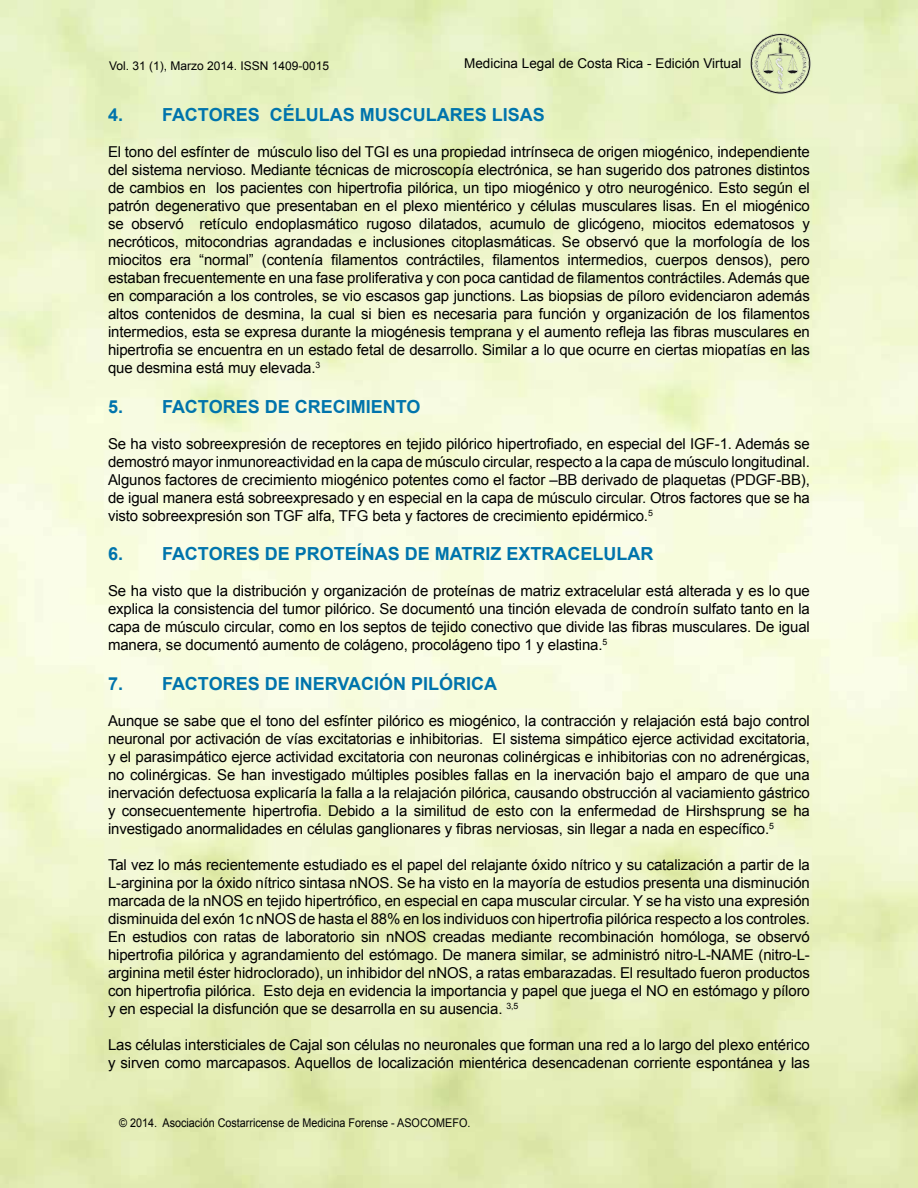
<style>
.page{position:relative;width:918px;height:1188px;background:#fff}
.page>*{position:absolute;margin:0;border:0;box-sizing:border-box;transform-origin:0 0}
.t1{font:700 18px "Arial";color:#0074ac}
.t2{font:15px/18px "Arial";letter-spacing:-.01em;color:#000;text-align:justify}
.t3{font:13.5px "Arial";color:#000}
.t4{font:12px "Arial";color:#000;scale:.9 1}
.t5{font:12px "Arial";color:#000}
</style>
<div class="page">
<img style="left:749px;top:32px;width:63px;height:64px">
<p class="t5" style="left:109px;top:58px;width:222px">Vol. 31 (1), Marzo 2014. ISSN 1409-0015</p>
<p class="t3" style="left:464px;top:54px;width:279px">Medicina Legal de Costa Rica - Edición Virtual</p>
<p class="t1" style="left:108px;top:103px;width:438px">4. FACTORES CÉLULAS MUSCULARES LISAS</p>
<p class="t2" style="left:108px;top:143px;width:703px">El tono del esfínter de músculo liso del TGI es una propiedad intrínseca de origen miogénico, independiente del sistema nervioso. Mediante técnicas de microscopía electrónica, se han sugerido dos patrones distintos de cambios en los pacientes con hipertrofia pilórica, un tipo miogénico y otro neurogénico. Esto según el patrón degenerativo que presentaban en el plexo mientérico y células musculares lisas. En el miogénico se observó retículo endoplasmático rugoso dilatados, acumulo de glicógeno, miocitos edematosos y necróticos, mitocondrias agrandadas e inclusiones citoplasmáticas. Se observó que la morfología de los miocitos era “normal” (contenía filamentos contráctiles, filamentos intermedios, cuerpos densos), pero estaban frecuentemente en una fase proliferativa y con poca cantidad de filamentos contráctiles. Además que en comparación a los controles, se vio escasos gap junctions. Las biopsias de píloro evidenciaron además altos contenidos de desmina, la cual si bien es necesaria para función y organización de los filamentos intermedios, esta se expresa durante la miogénesis temprana y el aumento refleja las fibras musculares en hipertrofia se encuentra en un estado fetal de desarrollo. Similar a lo que ocurre en ciertas miopatías en las que desmina está muy elevada.<sup>3</sup></p>
<p class="t1" style="left:108px;top:395px;width:312px">5. FACTORES DE CRECIMIENTO</p>
<p class="t2" style="left:108px;top:435px;width:703px">Se ha visto sobreexpresión de receptores en tejido pilórico hipertrofiado, en especial del IGF-1. Además se demostró mayor inmunoreactividad en la capa de músculo circular, respecto a la capa de músculo longitudinal.<br>Algunos factores de crecimiento miogénico potentes como el factor –BB derivado de plaquetas (PDGF-BB), de igual manera está sobreexpresado y en especial en la capa de músculo circular. Otros factores que se ha visto sobreexpresión son TGF alfa, TFG beta y factores de crecimiento epidérmico.<sup>5</sup></p>
<p class="t1" style="left:108px;top:542px;width:547px">6. FACTORES DE PROTEÍNAS DE MATRIZ EXTRACELULAR</p>
<p class="t2" style="left:108px;top:582px;width:703px">Se ha visto que la distribución y organización de proteínas de matriz extracelular está alterada y es lo que explica la consistencia del tumor pilórico. Se documentó una tinción elevada de condroín sulfato tanto en la capa de músculo circular, como en los septos de tejido conectivo que divide las fibras musculares. De igual manera, se documentó aumento de colágeno, procolágeno tipo 1 y elastina.<sup>5</sup></p>
<p class="t1" style="left:108px;top:672px;width:391px">7. FACTORES DE INERVACIÓN PILÓRICA</p>
<p class="t2" style="left:108px;top:712px;width:703px">Aunque se sabe que el tono del esfínter pilórico es miogénico, la contracción y relajación está bajo control neuronal por activación de vías excitatorias e inhibitorias. El sistema simpático ejerce actividad excitatoria, y el parasimpático ejerce actividad excitatoria con neuronas colinérgicas e inhibitorias con no adrenérgicas, no colinérgicas. Se han investigado múltiples posibles fallas en la inervación bajo el amparo de que una inervación defectuosa explicaría la falla a la relajación pilórica, causando obstrucción al vaciamiento gástrico y consecuentemente hipertrofia. Debido a la similitud de esto con la enfermedad de Hirshsprung se ha investigado anormalidades en células ganglionares y fibras nerviosas, sin llegar a nada en específico.<sup>5</sup></p>
<p class="t2" style="left:108px;top:856px;width:703px">Tal vez lo más recientemente estudiado es el papel del relajante óxido nítrico y su catalización a partir de la L-arginina por la óxido nítrico sintasa nNOS. Se ha visto en la mayoría de estudios presenta una disminución marcada de la nNOS en tejido hipertrófico, en especial en capa muscular circular. Y se ha visto una expresión disminuida del exón 1c nNOS de hasta el 88% en los individuos con hipertrofia pilórica respecto a los controles.<br>En estudios con ratas de laboratorio sin nNOS creadas mediante recombinación homóloga, se observó hipertrofia pilórica y agrandamiento del estómago. De manera similar, se administró nitro-L-NAME (nitro-L&shy;arginina metil éster hidroclorado), un inhibidor del nNOS, a ratas embarazadas. El resultado fueron productos con hipertrofia pilórica. Esto deja en evidencia la importancia y papel que juega el NO en estómago y píloro y en especial la disfunción que se desarrolla en su ausencia. <sup>3,5</sup></p>
<p class="t2" style="left:108px;top:1036px;width:703px">Las células intersticiales de Cajal son células no neuronales que forman una red a lo largo del plexo entérico y sirven como marcapasos. Aquellos de localización mientérica desencadenan corriente espontánea y las</p>
<p class="t4" style="left:119px;top:1115px;width:392px">© 2014. Asociación Costarricense de Medicina Forense - ASOCOMEFO.</p>
</div>
